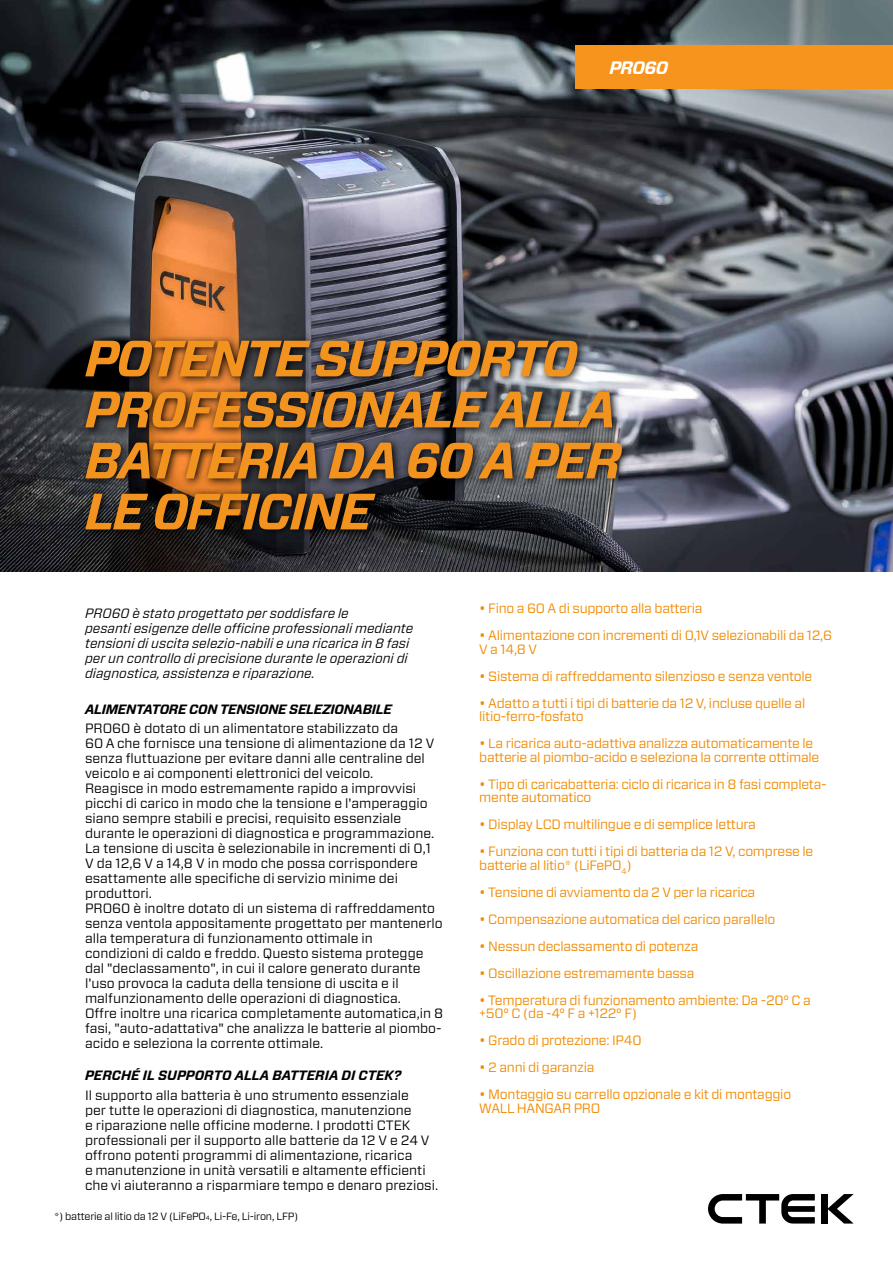
<style>
.page{position:relative;width:893px;height:1263px;background:#fff}
.page>*{position:absolute;margin:0;border:0;box-sizing:border-box;transform-origin:0 0}
.t1{font:italic 700 51px/51px "Forza";letter-spacing:-.04em;color:#f29320}
.t2{font:italic 700 18px "Forza";letter-spacing:-.04em;color:#fff}
.t3{font:13.5px/15px "Forza";color:#000}
.t4{font:13.5px/13.5px "Forza";letter-spacing:-.02em;color:#f18a00}
.t5{font:italic 13.5px/15px "Forza";color:#000}
.t6{font:italic 700 13.5px "Forza";letter-spacing:-.02em;color:#000}
.t7{font:italic 700 13.5px "Forza";color:#000}
.t8{font:10.5px "Forza";letter-spacing:-.02em;color:#000}
.s1{font-size:6.15px}
</style>
<div class="page">
<img style="left:0;top:0;width:893px;height:572px">
<div style="left:575px;top:45px;width:318px;height:44px;background:#f7941e"></div>
<div style="left:821px;top:1194px;width:6px;height:29px;background:#000"></div>
<svg style="left:827px;top:1194px;width:27px;height:29px"></svg>
<svg style="left:708px;top:1194px;width:107px;height:29px"></svg>
<svg style="left:79px;top:334px;width:552px;height:205px;background:#403936"></svg>
<h2 class="t2" style="left:609px;top:56px;width:60px">PRO60</h2>
<h1 class="t1" style="left:85px;top:333px;width:538px">POTENTE SUPPORTO<br>PROFESSIONALE ALLA<br>BATTERIA DA 60 A PER<br>LE OFFICINE</h1>
<p class="t5" style="left:85px;top:605px;width:330px">PRO60 è stato progettato per soddisfare le<br>pesanti esigenze delle officine professionali mediante tensioni di uscita selezio-nabili e una ricarica in 8 fasi per un controllo di precisione durante le operazioni di diagnostica, assistenza e riparazione.</p>
<p class="t6" style="left:85px;top:700px;width:308px">ALIMENTATORE CON TENSIONE SELEZIONABILE</p>
<p class="t3" style="left:85px;top:721px;width:360px">PRO60 è dotato di un alimentatore stabilizzato da<br>60 A che fornisce una tensione di alimentazione da 12 V senza fluttuazione per evitare danni alle centraline del veicolo e ai componenti elettronici del veicolo.<br>Reagisce in modo estremamente rapido a improvvisi picchi di carico in modo che la tensione e l'amperaggio siano sempre stabili e precisi, requisito essenziale durante le operazioni di diagnostica e programmazione.<br>La tensione di uscita è selezionabile in incrementi di 0,1<br>V da 12,6 V a 14,8 V in modo che possa corrispondere esattamente alle specifiche di servizio minime dei produttori.<br>PRO60 è inoltre dotato di un sistema di raffreddamento senza ventola appositamente progettato per mantenerlo alla temperatura di funzionamento ottimale in<br>condizioni di caldo e freddo. Questo sistema protegge dal "declassamento", in cui il calore generato durante l'uso provoca la caduta della tensione di uscita e il malfunzionamento delle operazioni di diagnostica.<br>Offre inoltre una ricarica completamente automatica,in 8 fasi, "auto-adattativa" che analizza le batterie al piombo&shy;acido e seleziona la corrente ottimale.</p>
<p class="t7" style="left:85px;top:1066px;width:318px">PERCHÉ IL SUPPORTO ALLA BATTERIA DI CTEK?</p>
<p class="t3" style="left:85px;top:1087px;width:355px">Il supporto alla batteria è uno strumento essenziale<br>per tutte le operazioni di diagnostica, manutenzione<br>e riparazione nelle officine moderne. I prodotti CTEK professionali per il supporto alle batterie da 12 V e 24 V offrono potenti programmi di alimentazione, ricarica<br>e manutenzione in unità versatili e altamente efficienti che vi aiuteranno a risparmiare tempo e denaro preziosi.</p>
<p class="t8" style="left:54px;top:1209px;width:246px">*) batterie al litio da 12 V (LiFePO<span class="s1">4</span>, Li-Fe, Li-iron, LFP)</p>
<p class="t4" style="left:479px;top:602px;width:225px">• Fino a 60 A di supporto alla batteria</p>
<p class="t4" style="left:479px;top:629px;width:354px">• Alimentazione con incrementi di 0,1V selezionabili da 12,6<br>V a 14,8 V</p>
<p class="t4" style="left:479px;top:669px;width:335px">• Sistema di raffreddamento silenzioso e senza ventole</p>
<p class="t4" style="left:479px;top:696px;width:328px">• Adatto a tutti i tipi di batterie da 12 V, incluse quelle al litio-ferro-fosfato</p>
<p class="t4" style="left:479px;top:737px;width:342px">• La ricarica auto-adattiva analizza automaticamente le batterie al piombo-acido e seleziona la corrente ottimale</p>
<p class="t4" style="left:479px;top:777px;width:349px">• Tipo di caricabatteria: ciclo di ricarica in 8 fasi completa&shy;mente automatico</p>
<p class="t4" style="left:479px;top:818px;width:278px">• Display LCD multilingue e di semplice lettura</p>
<p class="t4" style="left:479px;top:845px;width:336px">• Funziona con tutti i tipi di batteria da 12 V, comprese le batterie al litio* (LiFePO<sub>4</sub>)</p>
<p class="t4" style="left:479px;top:885px;width:278px">• Tensione di avviamento da 2 V per la ricarica</p>
<p class="t4" style="left:479px;top:912px;width:297px">• Compensazione automatica del carico parallelo</p>
<p class="t4" style="left:479px;top:939px;width:221px">• Nessun declassamento di potenza</p>
<p class="t4" style="left:479px;top:966px;width:217px">• Oscillazione estremamente bassa</p>
<p class="t4" style="left:479px;top:993px;width:333px">• Temperatura di funzionamento ambiente: Da -20° C a +50° C (da -4° F a +122° F)</p>
<p class="t4" style="left:479px;top:1034px;width:164px">• Grado di protezione: IP40</p>
<p class="t4" style="left:479px;top:1061px;width:117px">• 2 anni di garanzia</p>
<p class="t4" style="left:479px;top:1088px;width:313px">• Montaggio su carrello opzionale e kit di montaggio<br>WALL HANGAR PRO</p>
</div>
